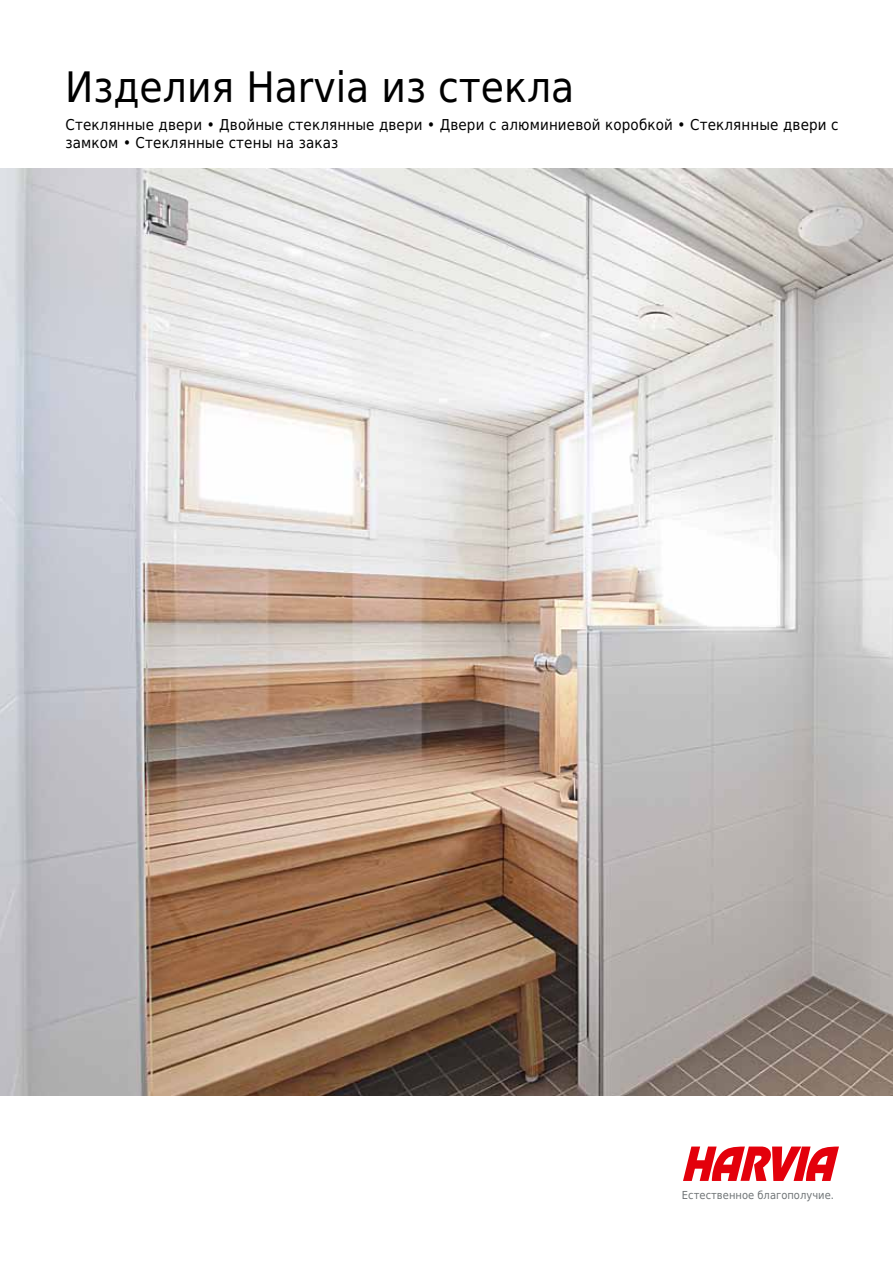
<style>
.page{position:relative;width:893px;height:1263px;background:#fff}
.page>*{position:absolute;margin:0;border:0;box-sizing:border-box;transform-origin:0 0}
.t1{font:42px "DejaVu Sans Condensed";color:#000}
.t2{font:15px/18px "DejaVu Sans Condensed";letter-spacing:.01em;color:#000}
.t3{font:11.1px "DejaVu Sans Condensed";letter-spacing:.005em;color:#707577}
</style>
<div class="page">
<svg style="left:683px;top:1146px;width:156px;height:35px"></svg>
<img style="left:0;top:169px;width:893px;height:927px">
<h1 class="t1" style="left:65px;top:53px;width:511px">Изделия Harvia из стекла</h1>
<p class="t2" style="left:66px;top:115px;width:775px">Стеклянные двери • Двойные стеклянные двери • Двери с алюминиевой коробкой • Стеклянные двери с замком • Стеклянные стены на заказ</p>
<p class="t3" style="left:682px;top:1186px;width:154px">Естественное благополучие.</p>
</div>
